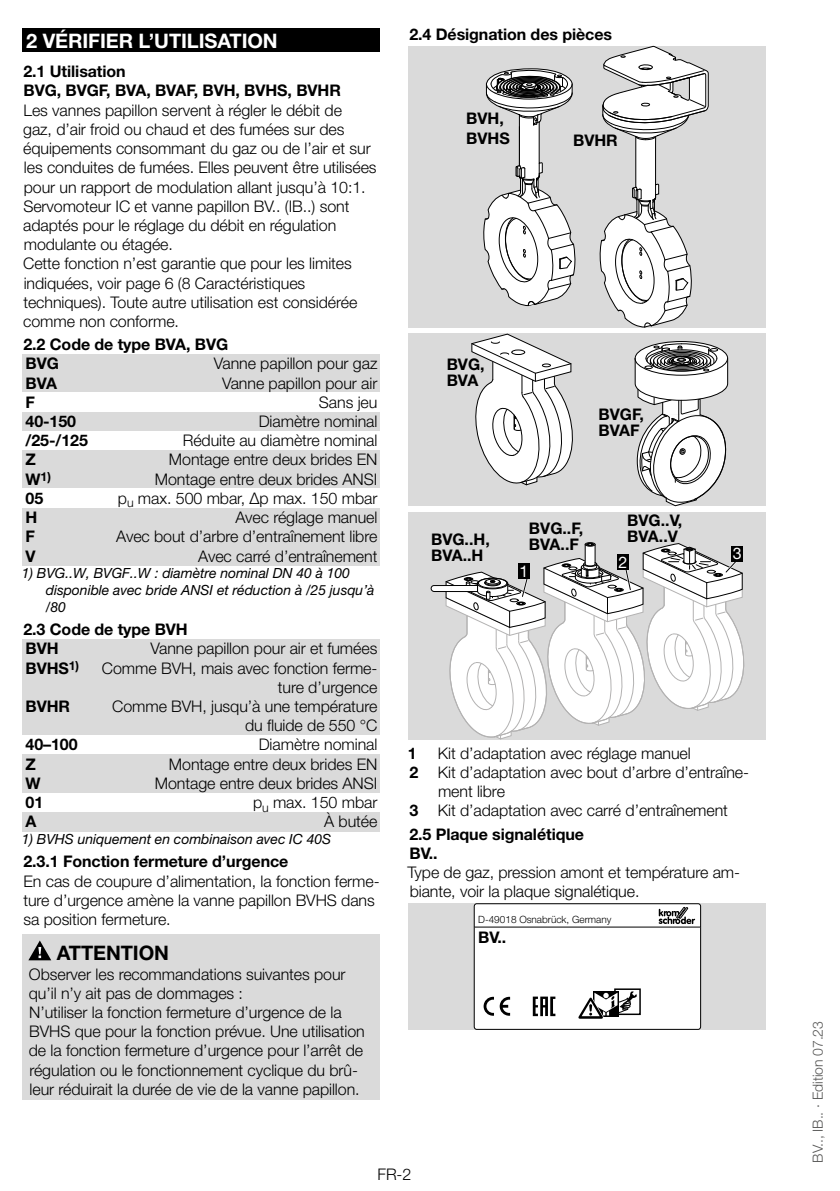
<style>
.page{position:relative;width:840px;height:1191px;background:#fff}
.page>*{position:absolute;margin:0;border:0;box-sizing:border-box;transform-origin:0 0}
.t1{font:700 20px "Helvetica Neue LT Pro";letter-spacing:-.005em;color:#fff}
.t2{font:700 20px "Helvetica Neue LT Pro";letter-spacing:-.005em;color:#000}
.t3{font:300 16px/19.2px "Helvetica Neue LT Pro";letter-spacing:-.005em;color:#000}
.t4{font:700 16px/16px "Helvetica Neue LT Pro";letter-spacing:-.005em;color:#000}
.t5{font:16px "Helvetica Neue LT Pro";color:#fff}
.t6{font:italic 14px/16.8px "Helvetica Neue LT Pro";letter-spacing:-.005em;color:#000}
.t7{font:300 14px "Helvetica Neue LT Pro";letter-spacing:-.005em;color:#575756}
.t8{font:700 12.4px "Helvetica Neue LT Pro";color:#000}
.t9{font:300 10px "Helvetica Neue LT Pro";color:#000}
.s1{font-size:16px}
.s2{font-weight:700}
</style>
<div class="page">
<div style="left:23px;top:28px;width:357px;height:24px;background:#000"></div>
<div style="left:23px;top:354px;width:357px;height:20px;background:#dadada"></div>
<div style="left:23px;top:373px;width:357px;height:20px;background:#dadada"></div>
<div style="left:23px;top:392px;width:357px;height:20px;background:#fff"></div>
<div style="left:23px;top:412px;width:357px;height:19px;background:#dadada"></div>
<div style="left:23px;top:450px;width:357px;height:20px;background:#dadada"></div>
<div style="left:23px;top:469px;width:357px;height:20px;background:#dadada"></div>
<div style="left:23px;top:488px;width:357px;height:20px;background:#fff"></div>
<div style="left:23px;top:508px;width:357px;height:19px;background:#dadada"></div>
<div style="left:23px;top:527px;width:357px;height:20px;background:#dadada"></div>
<div style="left:23px;top:546px;width:357px;height:20px;background:#dadada"></div>
<div style="left:23px;top:639px;width:357px;height:20px;background:#dadada"></div>
<div style="left:23px;top:658px;width:357px;height:39px;background:#dadada"></div>
<div style="left:23px;top:696px;width:357px;height:40px;background:#dadada"></div>
<div style="left:23px;top:735px;width:357px;height:20px;background:#fff"></div>
<div style="left:23px;top:754px;width:357px;height:20px;background:#dadada"></div>
<div style="left:23px;top:773px;width:357px;height:20px;background:#dadada"></div>
<div style="left:23px;top:792px;width:357px;height:20px;background:#fff"></div>
<div style="left:23px;top:812px;width:357px;height:20px;background:#dadada"></div>
<div style="left:23px;top:934px;width:357px;height:32px;background:#dadada"></div>
<div style="left:23px;top:962px;width:357px;height:41px;background:#dadada"></div>
<div style="left:23px;top:1000px;width:357px;height:99px;background:#dadada"></div>
<svg style="left:28px;top:940px;width:23px;height:20px"></svg>
<div style="left:408px;top:46px;width:357px;height:281px;background:#dadada"></div>
<svg style="left:599px;top:46px;width:109px;height:281px"></svg>
<svg style="left:483px;top:68px;width:92px;height:238px"></svg>
<div style="left:408px;top:333px;width:357px;height:173px;background:#dadada"></div>
<svg style="left:471px;top:333px;width:102px;height:153px"></svg>
<svg style="left:634px;top:341px;width:93px;height:165px"></svg>
<div style="left:408px;top:512px;width:357px;height:227px;background:#dadada"></div>
<svg style="left:430px;top:542px;width:313px;height:197px"></svg>
<div style="left:731px;top:545px;width:11px;height:16px;background:#000"></div>
<div style="left:408px;top:903px;width:357px;height:126px;background:#dadada"></div>
<div style="left:474px;top:903px;width:226px;height:126px;background:#fff;border-radius:3px"></div>
<div style="left:473px;top:903px;width:227px;height:126px;border:1px solid #000;border-radius:3px"></div>
<hr style="left:474px;top:926px;width:226px;height:1px;background:#000">
<svg style="left:658px;top:906px;width:37px;height:19px"></svg>
<div style="left:613px;top:988px;width:27px;height:27px;border:2px solid #000"></div>
<svg style="left:578px;top:990px;width:60px;height:28px"></svg>
<svg style="left:483px;top:996px;width:10px;height:19px"></svg>
<svg style="left:499px;top:996px;width:11px;height:19px"></svg>
<svg style="left:532px;top:996px;width:23px;height:20px"></svg>
<p class="t1" style="left:26px;top:28px;width:86px">2 VÉRI FIER</p>
<p class="t1" style="left:138px;top:28px;width:141px">L’UTILISATION</p>
<p class="t4" style="left:23px;top:62px;width:317px;line-height:19.2px">2.1 Utilisation<br>BVG, BVGF, BVA, BVAF, BVH, BVHS, BVHR</p>
<p class="t3" style="left:23px;top:100px;width:355px">Les vannes papillon servent à régler le débit de<br>gaz, d’air froid ou chaud et des fumées sur des équipements consommant du gaz ou de l’air et sur les conduites de fumées. Elles peuvent être utilisées pour un rapport de modulation allant jusqu’à 10:1.<br>Servomoteur IC et vanne papillon BV.. (IB..) sont adaptés pour le réglage du débit en régulation modulante ou étagée.<br>Cette fonction n’est garantie que pour les limites indiquées, voir page 6 (8 Caractéristiques techniques). Toute autre utilisation est considérée comme non conforme.</p>
<p class="t4" style="left:23px;top:334px;width:206px;line-height:19.2px">2.2 Code de type BVA, BVG<br>BVG</p>
<p class="t3" style="left:214px;top:354px;width:165px">Vanne papillon pour gaz</p>
<p class="t4" style="left:26px;top:374px;width:33px">BVA</p>
<p class="t3" style="left:222px;top:373px;width:157px">Vanne papillon pour air</p>
<p class="t4" style="left:26px;top:394px;width:11px">F</p>
<p class="t3" style="left:319px;top:392px;width:60px">Sans jeu</p>
<p class="t4" style="left:26px;top:413px;width:52px">40-150</p>
<p class="t3" style="left:258px;top:411px;width:120px">Diamètre nominal</p>
<p class="t4" style="left:26px;top:432px;width:64px">/25-/125</p>
<p class="t3" style="left:183px;top:430px;width:196px">Réduite au diamètre nominal</p>
<p class="t4" style="left:26px;top:451px;width:12px">Z</p>
<p class="t3" style="left:169px;top:450px;width:210px">Montage entre deux brides EN</p>
<p class="t8" style="left:26px;top:469px;width:27px"><span class="s1">W</span>1)</p>
<p class="t3" style="left:155px;top:469px;width:224px">Montage entre deux brides ANSI</p>
<p class="t4" style="left:26px;top:490px;width:19px">05</p>
<p class="t3" style="left:118px;top:488px;width:261px">p<sub>u</sub> max. 500 mbar, ∆p max. 150 mbar</p>
<p class="t4" style="left:26px;top:509px;width:13px">H</p>
<p class="t3" style="left:235px;top:507px;width:143px">Avec réglage manuel</p>
<p class="t4" style="left:26px;top:528px;width:11px">F</p>
<p class="t3" style="left:116px;top:526px;width:262px">Avec bout d’arbre d’entraînement libre</p>
<p class="t4" style="left:26px;top:547px;width:12px">V</p>
<p class="t3" style="left:198px;top:546px;width:180px">Avec carré d’entraînement</p>
<p class="t6" style="left:46px;top:565px;width:330px;text-indent:-24px">1) BVG..W, BVGF..W : diamètre nominal DN 40 à 100 disponible avec bride ANSI et réduction à /25 jusqu’à /80</p>
<p class="t4" style="left:23px;top:619px;width:166px;line-height:19.2px">2.3 Code de type BVH<br>BVH</p>
<p class="t3" style="left:150px;top:639px;width:228px">Vanne papillon pour air et fumées</p>
<p class="t4" style="left:26px;top:659px;width:55px">BVHS<sup>1)</sup></p>
<p class="t3" style="left:102px;top:658px;width:277px;text-align:right">Comme BVH, mais avec fonction ferme&shy;ture d’urgence</p>
<p class="t4" style="left:26px;top:698px;width:44px">BVHR</p>
<p class="t3" style="left:112px;top:696px;width:266px;text-align:right">Comme BVH, jusqu’à une température du fluide de 550 °C</p>
<p class="t4" style="left:26px;top:736px;width:54px">40–100</p>
<p class="t3" style="left:258px;top:735px;width:120px">Diamètre nominal</p>
<p class="t4" style="left:26px;top:755px;width:12px">Z</p>
<p class="t3" style="left:169px;top:754px;width:210px">Montage entre deux brides EN</p>
<p class="t4" style="left:26px;top:775px;width:17px">W</p>
<p class="t3" style="left:155px;top:773px;width:224px">Montage entre deux brides ANSI</p>
<p class="t4" style="left:26px;top:794px;width:19px">01</p>
<p class="t3" style="left:253px;top:792px;width:126px">p<sub>u</sub> max. 150 mbar</p>
<p class="t4" style="left:26px;top:813px;width:12px">A</p>
<p class="t3" style="left:324px;top:811px;width:55px">À butée</p>
<p class="t6" style="left:22px;top:830px;width:311px">1) BVHS uniquement en combinaison avec IC 40S</p>
<p class="t4" style="left:23px;top:853px;width:266px">2.3.1 Fonction fermeture d’urgence</p>
<p class="t3" style="left:23px;top:871px;width:357px">En cas de coupure d’alimentation, la fonction ferme&shy;ture d’urgence amène la vanne papillon BVHS dans sa position fermeture.</p>
<p class="t2" style="left:51px;top:940px;width:119px">ATTENTION</p>
<p class="t3" style="left:29px;top:964px;width:337px">Observer les recommandations suivantes pour qu’il n’y ait pas de dommages :<br>N’utiliser la fonction fermeture d’urgence de la BVHS que pour la fonction prévue. Une utilisation de la fonction fermeture d’urgence pour l’arrêt de régulation ou le fonctionnement cyclique du brû&shy;leur réduirait la durée de vie de la vanne papillon.</p>
<p class="t4" style="left:409px;top:26px;width:204px">2.4 Désignation des pièces</p>
<p class="t4" style="left:466px;top:108px;width:45px;line-height:20px">BVH,<br>BVHS</p>
<p class="t4" style="left:572px;top:132px;width:46px">BVHR</p>
<p class="t4" style="left:446px;top:356px;width:39px">BVG,<br>BVA</p>
<p class="t4" style="left:598px;top:406px;width:47px">BVGF,<br>BVAF</p>
<p class="t4" style="left:431px;top:531px;width:60px">BVG..H,<br>BVA..H</p>
<p class="t4" style="left:528px;top:520px;width:56px">BVG..F,<br>BVA..F</p>
<p class="t4" style="left:627px;top:512px;width:56px">BVG..V,<br>BVA..V</p>
<p class="t5" style="left:618px;top:552px;width:10px">2</p>
<p class="t5" style="left:519px;top:561px;width:10px">1</p>
<p class="t5" style="left:732px;top:544px;width:10px">3</p>
<p class="t4" style="left:407px;top:744px;width:10px">1</p>
<p class="t3" style="left:437px;top:743px;width:254px">Kit d’adaptation avec réglage manuel</p>
<p class="t3" style="left:409px;top:762px;width:341px"><span class="s2">2</span> Kit d’adaptation avec bout d’arbre d’entraîne-</p>
<p class="t3" style="left:438px;top:781px;width:68px">ment libre</p>
<p class="t3" style="left:409px;top:800px;width:320px"><span class="s2">3</span> Kit d’adaptation avec carré d’entraînement</p>
<p class="t4" style="left:409px;top:824px;width:176px;line-height:19.2px">2.5 Plaque signalétique<br>BV..</p>
<p class="t3" style="left:407px;top:862px;width:334px">Type de gaz, pression amont et température am&shy;biante, voir la plaque signalétique.</p>
<p class="t9" style="left:478px;top:913px;width:135px">D-49018 Osnabrück, Germany</p>
<p class="t4" style="left:478px;top:929px;width:30px">BV..</p>
<p class="t3" style="left:377px;top:1164px;width:35px">FR-2</p>
<p class="t7" style="left:809px;top:1162px;width:143px;rotate:-90deg">BV.., IB.. · Edition 07.23</p>
</div>
